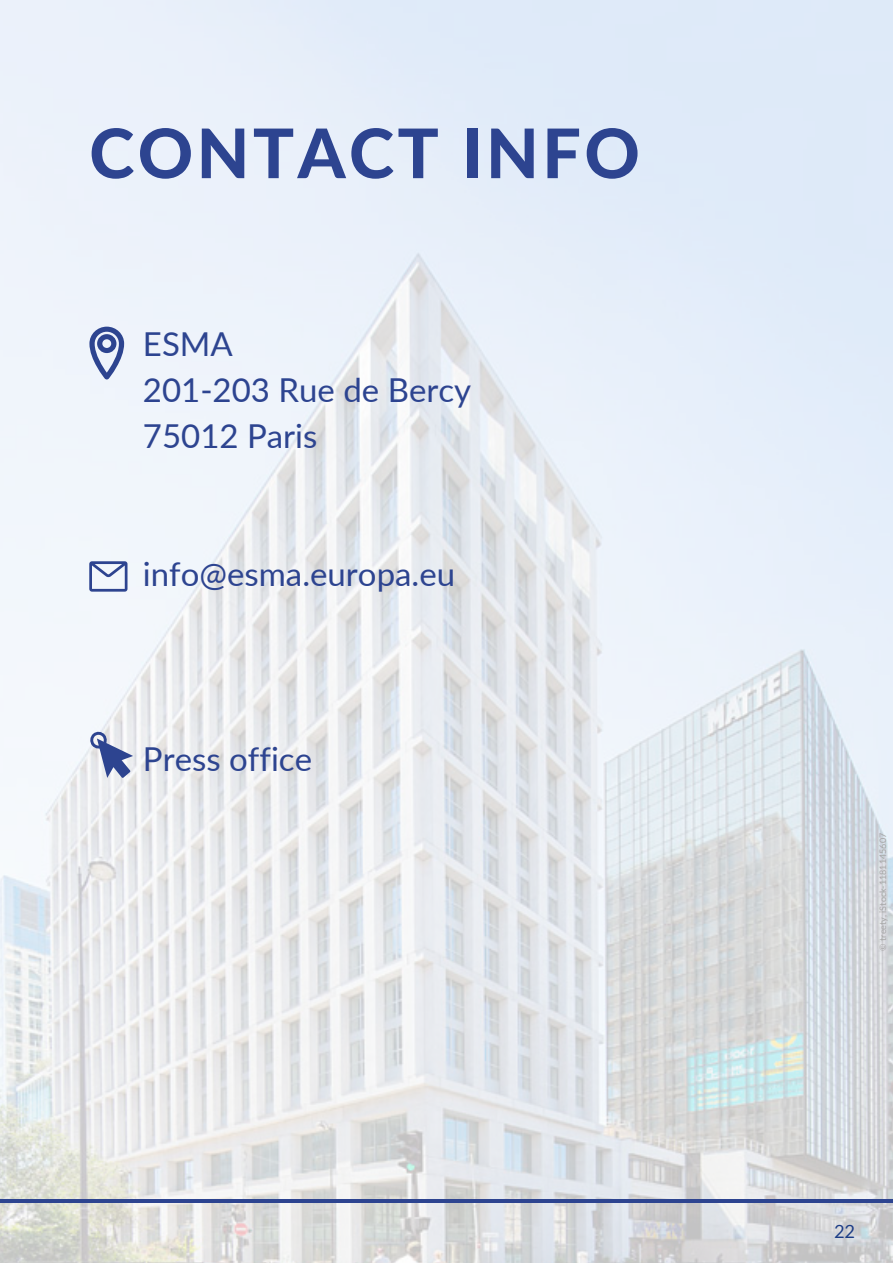
<style>
.page{position:relative;width:893px;height:1264px;background:#fff}
.page>*{position:absolute;margin:0;border:0;box-sizing:border-box;transform-origin:0 0}
.t1{font:800 68.4px "Lato";letter-spacing:.05em;color:#2d4490}
.t2{font:33px/46px "Lato";color:#2d4490}
.t3{font:18.15px "Lato";color:#1c3d86}
.t4{font:9px "Lato";color:#a6a6a6}
</style>
<div class="page">
<img style="left:0;top:0;width:892px;height:1262px">
<hr style="left:0;top:1199px;width:892px;height:3px;background:#2d4490">
<svg style="left:89px;top:730px;width:44px;height:48px"></svg>
<svg style="left:89px;top:561px;width:38px;height:30px"></svg>
<svg style="left:89px;top:326px;width:35px;height:53px"></svg>
<h1 class="t1" style="left:89px;top:111px;width:552px">CONTACT INFO</h1>
<p class="t2" style="left:143px;top:320px;width:330px">ESMA<br>201-203 Rue de Bercy<br>75012 Paris</p>
<p class="t2" style="left:143px;top:550px;width:313px">info@esma.europa.eu</p>
<p class="t2" style="left:143px;top:735px;width:171px">Press office</p>
<p class="t4" style="left:877px;top:950px;width:119px;rotate:-90deg">© treety, iStock-1181145607</p>
<p class="t3" style="left:834px;top:1219px;width:23px">22</p>
</div>
